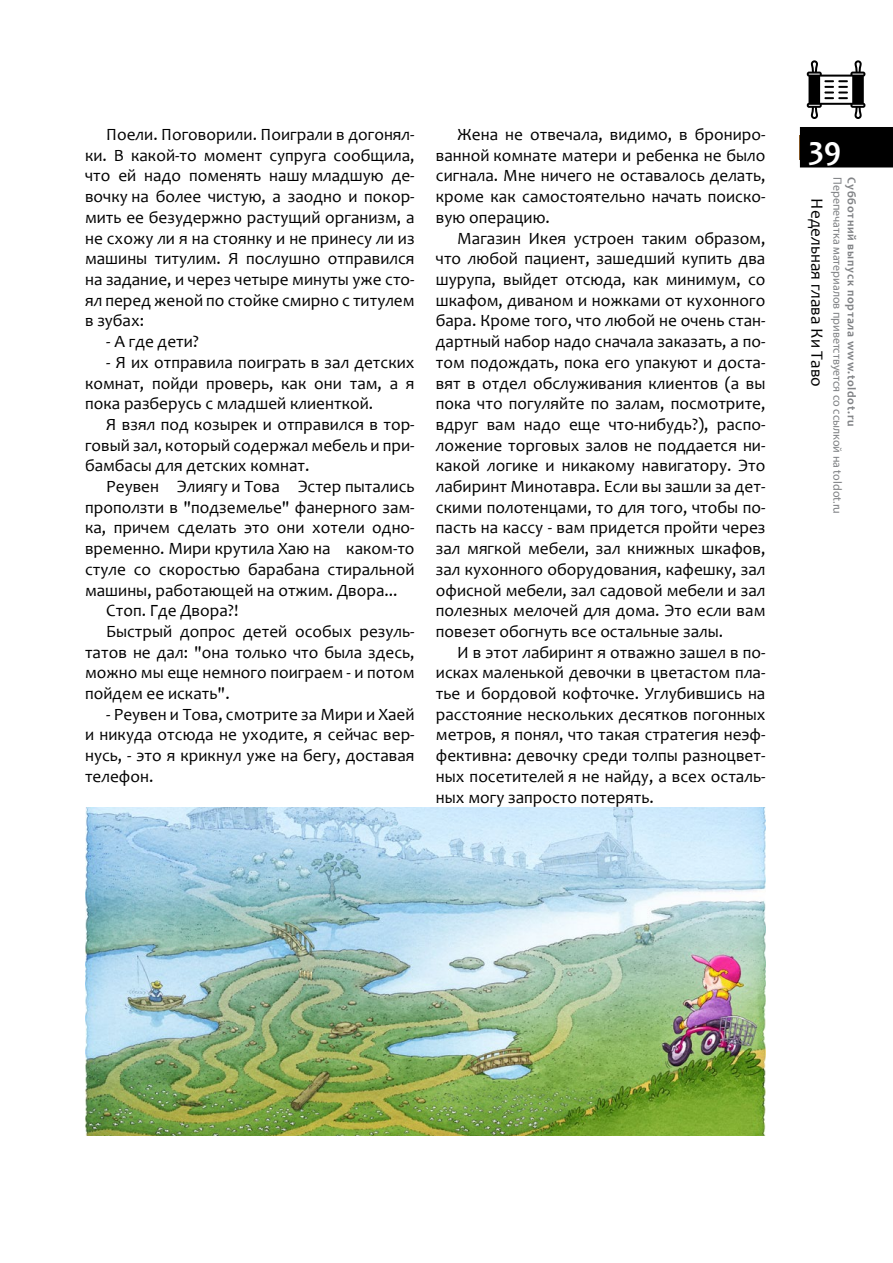
<style>
.page{position:relative;width:893px;height:1263px;background:#fff}
.page>*{position:absolute;margin:0;border:0;box-sizing:border-box;transform-origin:0 0}
.t1{font:700 33px "Candara";color:#fff}
.t2{font:17.25px/20.7px "Candara";color:#000;text-align:justify}
.t3{font:12px "Myriad Pro";color:#808285}
.t4{font:700 12px "Candara";letter-spacing:.06em;color:#808285}
</style>
<div class="page">
<div style="left:800px;top:127px;width:93px;height:40px;background:#000"></div>
<svg style="left:807px;top:60px;width:58px;height:59px"></svg>
<img style="left:85px;top:808px;width:680px;height:327px">
<p class="t2" style="left:85px;top:124px;width:331px;text-indent:21px">Поели. Поговорили. Поиграли в догонял&shy;ки. В какой-то момент супруга сообщила, что ей надо поменять нашу младшую де&shy;вочку на более чистую, а заодно и покор&shy;мить ее безудержно растущий организм, а не схожу ли я на стоянку и не принесу ли из машины титулим. Я послушно отправился на задание, и через четыре минуты уже сто&shy;ял перед женой по стойке смирно с титулем в зубах:</p>
<p class="t2" style="left:106px;top:331px;width:94px">- А где дети?</p>
<p class="t2" style="left:85px;top:352px;width:331px;text-indent:21px">- Я их отправила поиграть в зал детских комнат, пойди проверь, как они там, а я пока разберусь с младшей клиенткой.</p>
<p class="t2" style="left:85px;top:414px;width:331px;text-indent:21px">Я взял под козырек и отправился в тор&shy;говый зал, который содержал мебель и при&shy;бамбасы для детских комнат.</p>
<p class="t2" style="left:106px;top:476px;width:310px">Реувен Элиягу и Това Эстер пытались</p>
<p class="t2" style="left:85px;top:497px;width:331px">проползти в "подземелье" фанерного зам-</p>
<p class="t2" style="left:85px;top:517px;width:331px">ка, причем сделать это они хотели одно-</p>
<p class="t2" style="left:85px;top:538px;width:331px">временно. Мири крутила Хаю на каком-то</p>
<p class="t2" style="left:85px;top:559px;width:331px">стуле со скоростью барабана стиральной</p>
<p class="t2" style="left:85px;top:579px;width:314px">машины, работающей на отжим. Двора...</p>
<p class="t2" style="left:106px;top:600px;width:134px">Стоп. Где Двора?!</p>
<p class="t2" style="left:106px;top:621px;width:310px">Быстрый допрос детей особых резуль-</p>
<p class="t2" style="left:85px;top:641px;width:331px">татов не дал: "она только что была здесь,</p>
<p class="t2" style="left:85px;top:662px;width:331px">можно мы еще немного поиграем - и потом</p>
<p class="t2" style="left:85px;top:683px;width:146px">пойдем ее искать".</p>
<p class="t2" style="left:85px;top:704px;width:331px;text-indent:21px">- Реувен и Това, смотрите за Мири и Хаей и никуда отсюда не уходите, я сейчас вер&shy;нусь, - это я крикнул уже на бегу, доставая телефон.</p>
<p class="t2" style="left:436px;top:124px;width:331px;text-indent:21px">Жена не отвечала, видимо, в брониро&shy;ванной комнате матери и ребенка не было сигнала. Мне ничего не оставалось делать, кроме как самостоятельно начать поиско&shy;вую операцию.</p>
<p class="t2" style="left:436px;top:227px;width:331px;text-indent:21px">Магазин Икея устроен таким образом, что любой пациент, зашедший купить два шурупа, выйдет отсюда, как минимум, со шкафом, диваном и ножками от кухонного бара. Кроме того, что любой не очень стан&shy;дартный набор надо сначала заказать, а по&shy;том подождать, пока его упакуют и доста&shy;вят в отдел обслуживания клиентов (а вы пока что погуляйте по залам, посмотрите, вдруг вам надо еще что-нибудь?), распо&shy;ложение торговых залов не поддается ни&shy;какой логике и никакому навигатору. Это лабиринт Минотавра. Если вы зашли за дет&shy;скими полотенцами, то для того, чтобы по&shy;пасть на кассу - вам придется пройти через зал мягкой мебели, зал книжных шкафов, зал кухонного оборудования, кафешку, зал офисной мебели, зал садовой мебели и зал полезных мелочей для дома. Это если вам повезет обогнуть все остальные залы.</p>
<p class="t2" style="left:436px;top:641px;width:331px;text-indent:21px">И в этот лабиринт я отважно зашел в по&shy;исках маленькой девочки в цветастом пла&shy;тье и бордовой кофточке. Углубившись на расстояние нескольких десятков погонных метров, я понял, что такая стратегия неэф&shy;фективна: девочку среди толпы разноцвет&shy;ных посетителей я не найду, а всех осталь&shy;ных могу запросто потерять.</p>
<h1 class="t1" style="left:808px;top:128px;width:34px">39</h1>
<p class="t2" style="left:828px;top:198px;width:190px;rotate:90deg">Недельная глава Ки Таво</p>
<p class="t3" style="left:845px;top:177px;width:338px;rotate:90deg">Перепечатка материалов приветствуется со ссылкой на toldot.ru</p>
<p class="t4" style="left:859px;top:177px;width:251px;rotate:90deg">Субботний выпуск портала www.toldot.ru</p>
</div>
